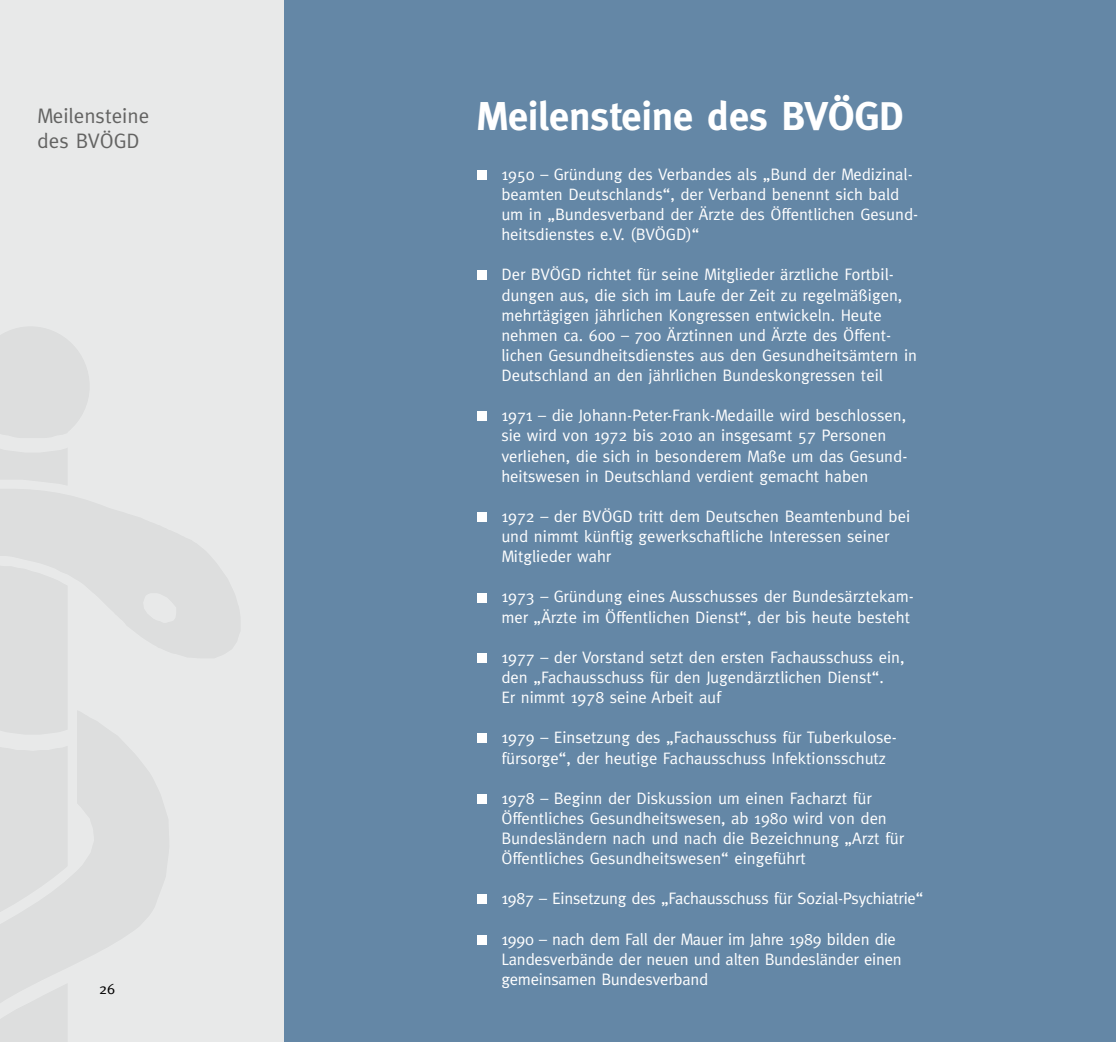
<style>
.page{position:relative;width:1116px;height:1042px;background:#fff}
.page>*{position:absolute;margin:0;border:0;box-sizing:border-box;transform-origin:0 0}
.t1{font:700 40.25px "Meta";color:#fff}
.t2{font:21px/24.5px "Meta";color:#636362}
.t3{font:16.62px/20.1px "Meta";color:#fff}
.t4{font:14.88px "Meta";color:#000}
</style>
<div class="page">
<div style="left:0;top:0;width:284px;height:1042px;background:#e8e9e9"></div>
<svg style="left:90px;top:502px;width:150px;height:156px;fill:#dddede"></svg>
<svg style="left:68px;top:718px;width:101px;height:249px;fill:#dddede"></svg>
<svg style="left:0;top:747px;width:68px;height:295px"></svg>
<svg style="left:0;top:327px;width:90px;height:408px"></svg>
<div style="left:284px;top:0;width:831px;height:1042px;background:#6487a6"></div>
<div style="left:476px;top:170px;width:10px;height:10px;background:#fff"></div>
<div style="left:476px;top:270px;width:10px;height:10px;background:#fff"></div>
<div style="left:476px;top:411px;width:10px;height:10px;background:#fff"></div>
<div style="left:476px;top:512px;width:10px;height:10px;background:#fff"></div>
<div style="left:476px;top:592px;width:10px;height:10px;background:#fff"></div>
<div style="left:476px;top:653px;width:10px;height:10px;background:#fff"></div>
<div style="left:476px;top:733px;width:10px;height:10px;background:#fff"></div>
<div style="left:476px;top:794px;width:10px;height:10px;background:#fff"></div>
<div style="left:476px;top:894px;width:10px;height:10px;background:#fff"></div>
<div style="left:476px;top:935px;width:10px;height:9px;background:#fff"></div>
<svg style="left:1115px;top:0;width:1px;height:1042px"></svg>
<p class="t2" style="left:37px;top:104px;width:113px">Meilensteine des BVÖGD</p>
<p class="t4" style="left:99px;top:980px;width:17px">26</p>
<h1 class="t1" style="left:476px;top:93px;width:428px">Meilensteine des BVÖGD</h1>
<p class="t3" style="left:501px;top:164px;width:418px">1950 – Gründung des Verbandes als „Bund der Medizinal&shy;beamten Deutschlands“, der Verband benennt sich bald um in „Bundesverband der Ärzte des Öffentlichen Gesund&shy;heitsdienstes e.V. (BVÖGD)“</p>
<p class="t3" style="left:501px;top:264px;width:417px">Der BVÖGD richtet für seine Mitglieder ärztliche Fortbil&shy;dungen aus, die sich im Laufe der Zeit zu regelmäßigen, mehrtägigen jährlichen Kongressen entwickeln. Heute nehmen ca. 600 – 700 Ärztinnen und Ärzte des Öffent&shy;lichen Gesundheitsdienstes aus den Gesundheitsämtern in Deutschland an den jährlichen Bundeskongressen teil</p>
<p class="t3" style="left:501px;top:405px;width:407px">1971 – die Johann-Peter-Frank-Medaille wird beschlossen, sie wird von 1972 bis 2010 an insgesamt 57 Personen verliehen, die sich in besonderem Maße um das Gesund&shy;heitswesen in Deutschland verdient gemacht haben</p>
<p class="t3" style="left:501px;top:506px;width:410px">1972 – der BVÖGD tritt dem Deutschen Beamtenbund bei und nimmt künftig gewerkschaftliche Interessen seiner<br>Mitglieder wahr</p>
<p class="t3" style="left:501px;top:586px;width:414px">1973 – Gründung eines Ausschusses der Bundesärztekam&shy;mer „Ärzte im Öffentlichen Dienst“, der bis heute besteht</p>
<p class="t3" style="left:501px;top:647px;width:404px">1977 – der Vorstand setzt den ersten Fachausschuss ein, den „Fachausschuss für den Jugendärztlichen Dienst“.<br>Er nimmt 1978 seine Arbeit auf</p>
<p class="t3" style="left:501px;top:727px;width:397px">1979 – Einsetzung des „Fachausschuss für Tuberkulose&shy;fürsorge“, der heutige Fachausschuss Infektionsschutz</p>
<p class="t3" style="left:501px;top:788px;width:404px">1978 – Beginn der Diskussion um einen Facharzt für Öffentliches Gesundheitswesen, ab 1980 wird von den Bundesländern nach und nach die Bezeichnung „Arzt für Öffentliches Gesundheitswesen“ eingeführt</p>
<p class="t3" style="left:501px;top:888px;width:423px">1987 – Einsetzung des „Fachausschuss für Sozial-Psychiatrie“</p>
<p class="t3" style="left:501px;top:928px;width:401px">1990 – nach dem Fall der Mauer im Jahre 1989 bilden die<br>Landesverbände der neuen und alten Bundesländer einen gemeinsamen Bundesverband</p>
</div>
